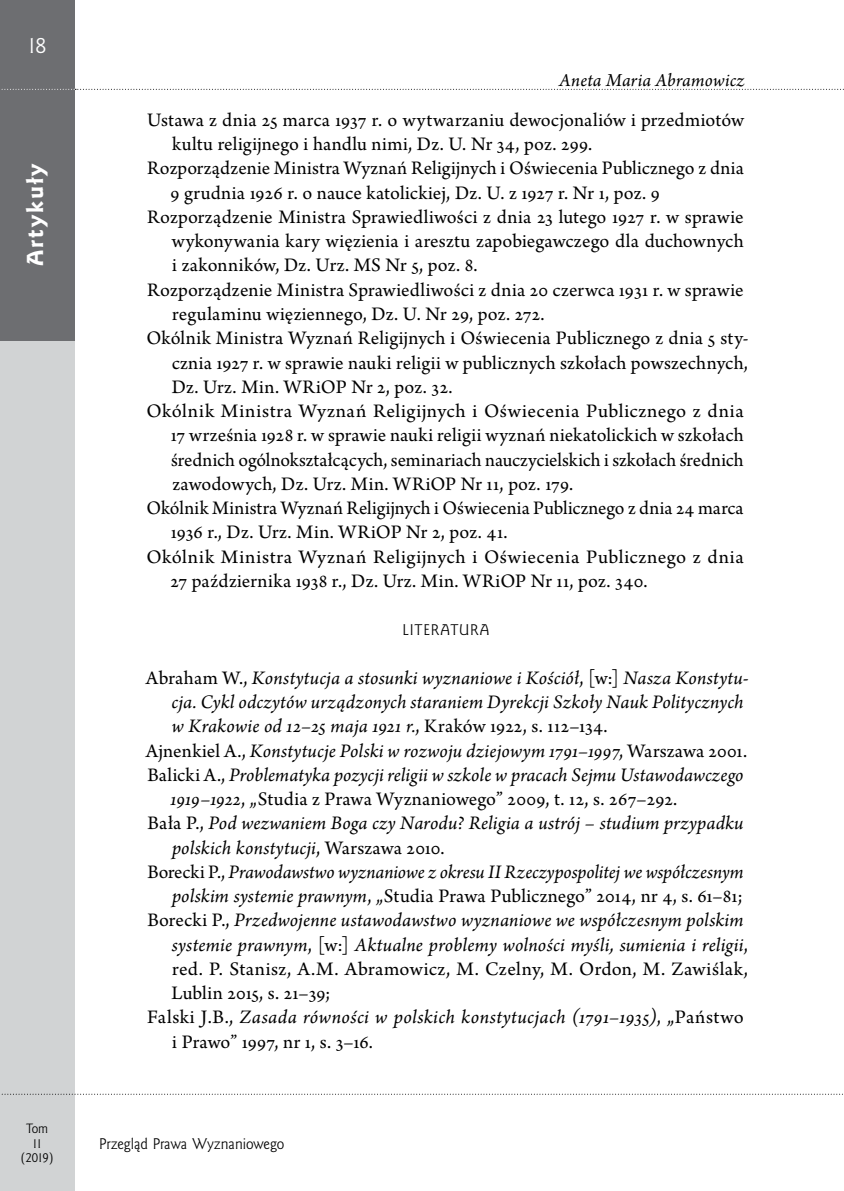
<style>
.page{position:relative;width:844px;height:1191px;background:#fff}
.page>*{position:absolute;margin:0;border:0;box-sizing:border-box;transform-origin:0 0}
.t1{font:21px "Goldy EFN Heavy";letter-spacing:.1em;color:#fff}
.t2{font:21px "Goldy EFN";color:#fff}
.t3{font:20.12px "Arno Pro";letter-spacing:.01em;color:#000}
.t4{font:italic 20.12px "Arno Pro";letter-spacing:.005em;color:#000}
.t5{font:italic 19.25px "Arno Pro";letter-spacing:.01em;color:#000}
.t6{font:14px "Goldy EFN";color:#000}
.t7{font:14px "Goldy EFN";letter-spacing:.055em;color:#000}
.t8{font:12.25px/14.7px "Goldy EFN";color:#000;text-align:center}
.s1{font-style:normal}
.s2{font-style:italic}
</style>
<div class="page">
<div style="left:0;top:0;width:74px;height:1191px;background:#d1d3d4"></div>
<div style="left:0;top:0;width:74px;height:89px;background:#6d6e71"></div>
<svg style="left:2px;top:1093px;width:841px;height:1px"></svg>
<div style="left:0;top:89px;width:75px;height:251px;background:#6d6e71"></div>
<svg style="left:1px;top:89px;width:843px;height:1px"></svg>
<p class="t2" style="left:28px;top:33px;width:20px">18</p>
<p class="t1" style="left:22px;top:266px;width:105px;rotate:-90deg">Artykuły</p>
<p class="t8" style="left:21px;top:1121px;width:34px">Tom<br>11 (2019)</p>
<p class="t5" style="left:559px;top:70px;width:187px">Aneta Maria Abramowicz</p>
<p class="t3" style="left:147px;top:108px;width:598px">Ustawa z dnia 25 marca 1937 r. o wytwarzaniu dewocjonaliów i przedmiotów</p>
<p class="t3" style="left:172px;top:133px;width:421px">kultu religijnego i handlu nimi, Dz. U. Nr 34, poz. 299.</p>
<p class="t3" style="left:147px;top:157px;width:598px">Rozporządzenie Ministra Wyznań Religijnych i Oświecenia Publicznego z dnia</p>
<p class="t3" style="left:170px;top:181px;width:490px">9 grudnia 1926 r. o nauce katolickiej, Dz. U. z 1927 r. Nr 1, poz. 9</p>
<p class="t3" style="left:147px;top:205px;width:597px">Rozporządzenie Ministra Sprawiedliwości z dnia 23 lutego 1927 r. w sprawie</p>
<p class="t3" style="left:172px;top:230px;width:573px">wykonywania kary więzienia i aresztu zapobiegawczego dla duchownych</p>
<p class="t3" style="left:172px;top:254px;width:307px">i zakonników, Dz. Urz. MS Nr 5, poz. 8.</p>
<p class="t3" style="left:147px;top:278px;width:597px">Rozporządzenie Ministra Sprawiedliwości z dnia 20 czerwca 1931 r. w sprawie</p>
<p class="t3" style="left:172px;top:302px;width:374px">regulaminu więziennego, Dz. U. Nr 29, poz. 272.</p>
<p class="t3" style="left:147px;top:327px;width:603px">Okólnik Ministra Wyznań Religijnych i Oświecenia Publicznego z dnia 5 sty-</p>
<p class="t3" style="left:172px;top:351px;width:577px">cznia 1927 r. w sprawie nauki religii w publicznych szkołach powszechnych,</p>
<p class="t3" style="left:172px;top:375px;width:282px">Dz. Urz. Min. WRiOP Nr 2, poz. 32.</p>
<p class="t3" style="left:147px;top:399px;width:598px">Okólnik Ministra Wyznań Religijnych i Oświecenia Publicznego z dnia</p>
<p class="t3" style="left:171px;top:424px;width:574px">17 września 1928 r. w sprawie nauki religii wyznań niekatolickich w szkołach</p>
<p class="t3" style="left:171px;top:448px;width:574px">średnich ogólnokształcących, seminariach nauczycielskich i szkołach średnich</p>
<p class="t3" style="left:172px;top:472px;width:402px">zawodowych, Dz. Urz. Min. WRiOP Nr 11, poz. 179.</p>
<p class="t3" style="left:147px;top:496px;width:598px">Okólnik Ministra Wyznań Religijnych i Oświecenia Publicznego z dnia 24 marca</p>
<p class="t3" style="left:171px;top:521px;width:338px">1936 r., Dz. Urz. Min. WRiOP Nr 2, poz. 41.</p>
<p class="t3" style="left:147px;top:545px;width:598px">Okólnik Ministra Wyznań Religijnych i Oświecenia Publicznego z dnia</p>
<p class="t3" style="left:170px;top:569px;width:478px">27 października 1938 r., Dz. Urz. Min. WRiOP Nr 11, poz. 340.</p>
<p class="t7" style="left:402px;top:621px;width:88px">LITERATURA</p>
<p class="t4" style="left:146px;top:666px;width:604px"><span class="s1">Abraham W.,</span> Konstytucja a stosunki wyznaniowe i Kościół<span class="s1">, [w:]</span> Nasza Konstytu-</p>
<p class="t4" style="left:171px;top:690px;width:573px">cja. Cykl odczytów urządzonych staraniem Dyrekcji Szkoły Nauk Politycznych</p>
<p class="t4" style="left:172px;top:714px;width:437px">w Krakowie od 12–25 maja 1921 r.<span class="s1">, Kraków 1922, s. 112–134.</span></p>
<p class="t4" style="left:146px;top:739px;width:603px"><span class="s1">Ajnenkiel A.,</span> Konstytucje Polski w rozwoju dziejowym 1791–1997<span class="s1">, Warszawa 2001.</span></p>
<p class="t4" style="left:147px;top:763px;width:597px"><span class="s1">Balicki A.,</span> Problematyka pozycji religii w szkole w pracach Sejmu Ustawodawczego</p>
<p class="t3" style="left:170px;top:787px;width:508px"><span class="s2">1919–1922</span>, „Studia z Prawa Wyznaniowego” 2009, t. 12, s. 267–292.</p>
<p class="t4" style="left:147px;top:811px;width:597px"><span class="s1">Bała P.,</span> Pod wezwaniem Boga czy Narodu? Religia a ustrój – studium przypadku</p>
<p class="t4" style="left:172px;top:836px;width:274px">polskich konstytucji<span class="s1">, Warszawa 2010.</span></p>
<p class="t4" style="left:147px;top:860px;width:597px"><span class="s1">Borecki P.,</span> Prawodawstwo wyznaniowe z okresu II Rzeczypospolitej we współczesnym</p>
<p class="t3" style="left:172px;top:884px;width:572px"><span class="s2">polskim systemie prawnym</span>, „Studia Prawa Publicznego” 2014, nr 4, s. 61–81;</p>
<p class="t4" style="left:147px;top:908px;width:597px"><span class="s1">Borecki P.,</span> Przedwojenne ustawodawstwo wyznaniowe we współczesnym polskim</p>
<p class="t4" style="left:172px;top:933px;width:577px">systemie prawnym<span class="s1">, [w:]</span> Aktualne problemy wolności myśli, sumienia i religii<span class="s1">,</span></p>
<p class="t3" style="left:172px;top:957px;width:577px">red. P. Stanisz, A.M. Abramowicz, M. Czelny, M. Ordon, M. Zawiślak,</p>
<p class="t3" style="left:171px;top:981px;width:161px">Lublin 2015, s. 21–39;</p>
<p class="t4" style="left:147px;top:1005px;width:597px"><span class="s1">Falski J.B.,</span> Zasada równości w polskich konstytucjach (1791–1935)<span class="s1">, „Państwo</span></p>
<p class="t3" style="left:172px;top:1030px;width:202px">i Prawo” 1997, nr 1, s. 3–16.</p>
<p class="t6" style="left:99px;top:1134px;width:186px">Przegląd Prawa Wyznaniowego</p>
</div>
